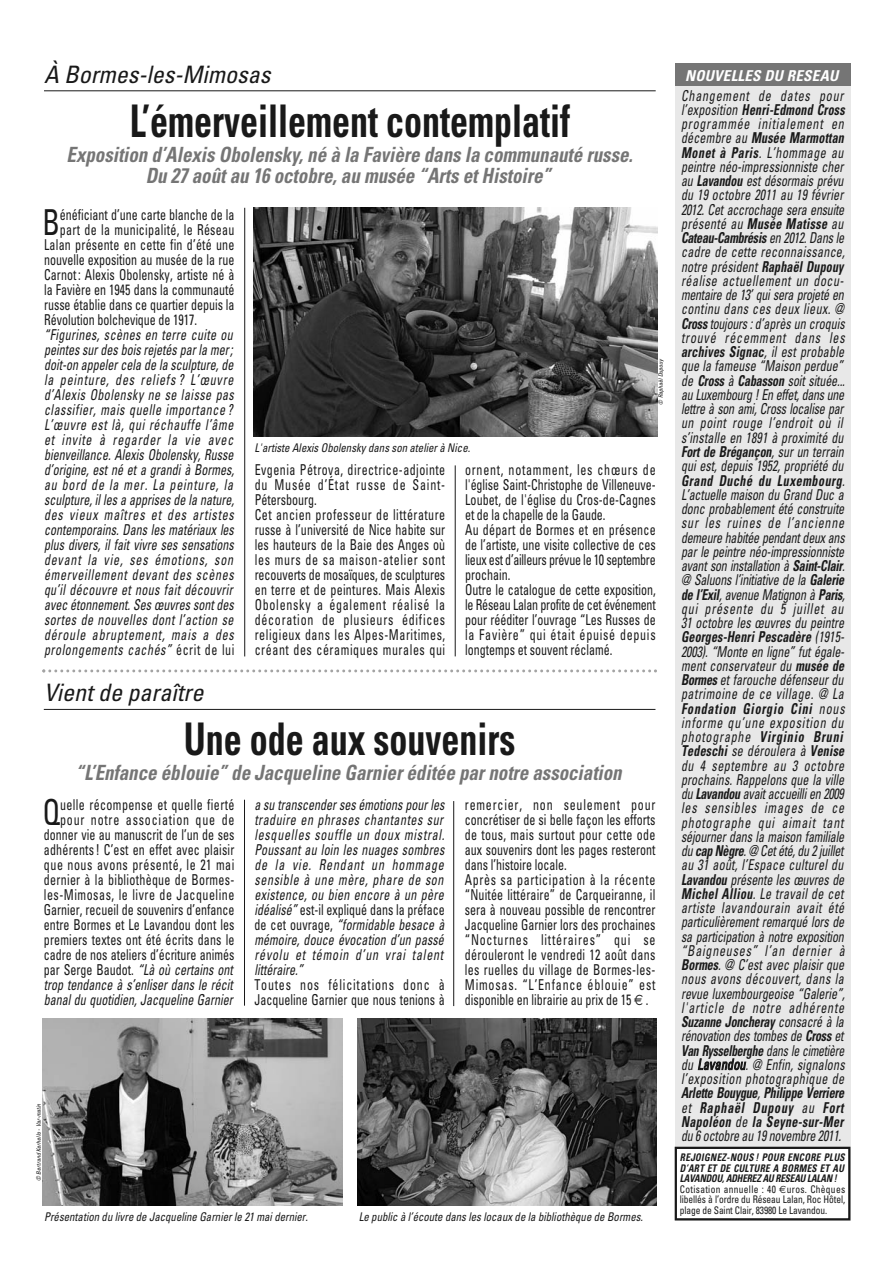
<style>
.page{position:relative;width:893px;height:1263px;background:#fff}
.page>*{position:absolute;margin:0;border:0;box-sizing:border-box;transform-origin:0 0}
.t1{font:700 condensed 45px "Univers";color:#191919;scale:.8 1}
.t2{font:condensed 35.7px "Univers";color:#191919;scale:.8 1}
.t3{font:italic condensed 24px "Univers";color:#191919}
.t4{font:italic 700 condensed 21px/21px "Univers";color:#757575;text-align:center;scale:.9 1}
.t5{font:italic condensed 15px/14.2px "Univers";letter-spacing:.005em;color:#191919;scale:.8 1}
.t6{font:condensed 15px/15px "Univers";letter-spacing:.01em;color:#191919;scale:.8 1}
.t7{font:italic condensed 15px/15px "Univers";letter-spacing:.04em;color:#191919;scale:.8 1}
.t8{font:condensed 15px/15px "Univers";letter-spacing:.04em;color:#191919;scale:.8 1}
.t9{font:italic 700 condensed 15px "Univers";letter-spacing:.02em;color:#fff}
.t10{font:italic condensed 12px "Univers";color:#191919;scale:.9 1}
.t11{font:condensed 10.5px/10.5px "Univers";letter-spacing:-.01em;color:#191919;scale:.9 1}
.t12{font:italic condensed 6px "Univers";color:#191919}
.s1{font-style:normal}
.s2{font-style:italic}
.s3{font-family:"Euro Sans";font-stretch:normal}
.s4{font-weight:700}
.s5{font-weight:700;font-style:italic}
</style>
<div class="page">
<div style="left:675px;top:64px;width:175px;height:1156px;background:#e8e8e8"></div>
<div style="left:675px;top:64px;width:175px;height:22px;background:#757575"></div>
<hr style="left:244px;top:208px;width:1px;height:448px;background:#191919">
<hr style="left:44px;top:90px;width:612px;height:1px;background:#191919">
<img style="left:253px;top:208px;width:404px;height:228px">
<hr style="left:455px;top:465px;width:1px;height:191px;background:#191919">
<div style="left:677px;top:1149px;width:171px;height:69px;background:#fff"></div>
<div style="left:675px;top:1147px;width:175px;height:73px;border:2px solid #191919"></div>
<img style="left:43px;top:1018px;width:299px;height:187px">
<img style="left:357px;top:1018px;width:300px;height:187px">
<svg style="left:42px;top:669px;width:615px;height:3px"></svg>
<hr style="left:44px;top:709px;width:611px;height:1px;background:#191919">
<hr style="left:244px;top:800px;width:1px;height:206px;background:#191919">
<hr style="left:453px;top:801px;width:1px;height:205px;background:#191919">
<h3 class="t3" style="left:44px;top:65px;width:228px">À Bormes-les-Mimosas</h3>
<h1 class="t1" style="left:130px;top:104px;width:552px">L’émerveillement contemplatif</h1>
<h3 class="t4" style="left:67px;top:146px;width:630px">Exposition d’Alexis Obolensky, né à la Favière dans la communauté russe.<br>Du 27 août au 16 octobre, au musée “Arts et Histoire”</h3>
<h2 class="t2" style="left:43px;top:209px;width:23px">B</h2>
<p class="t6" style="left:60px;top:209px;width:220px">énéficiant d’une carte blanche de la</p>
<p class="t6" style="left:60px;top:224px;width:220px">part de la municipalité, le Réseau</p>
<p class="t6" style="left:44px;top:239px;width:240px">Lalan présente en cette fin d’été une</p>
<p class="t6" style="left:44px;top:254px;width:240px">nouvelle exposition au musée de la rue</p>
<p class="t6" style="left:44px;top:269px;width:240px">Carnot: Alexis Obolensky, artiste né à</p>
<p class="t6" style="left:44px;top:284px;width:240px">la Favière en 1945 dans la communauté</p>
<p class="t6" style="left:44px;top:299px;width:240px">russe établie dans ce quartier depuis la</p>
<p class="t6" style="left:44px;top:314px;width:193px">Révolution bolchevique de 1917.</p>
<p class="t7" style="left:44px;top:329px;width:240px">“Figurines, scènes en terre cuite ou peintes sur des bois rejetés par la mer; doit-on appeler cela de la sculpture, de la peinture, des reliefs ? L’œuvre d’Alexis Obolensky ne se laisse pas classifier, mais quelle importance ?<br>L’œuvre est là, qui réchauffe l’âme et invite à regarder la vie avec bienveillance. Alexis Obolensky, Russe d’origine, est né et a grandi à Bormes, au bord de la mer. La peinture, la sculpture, il les a apprises de la nature, des vieux maîtres et des artistes contemporains. Dans les matériaux les plus divers, il fait vivre ses sensations devant la vie, ses émotions, son émerveillement devant des scènes qu’il découvre et nous fait découvrir avec étonnement. Ses œuvres sont des sortes de nouvelles dont l’action se déroule abruptement, mais a des prolongements cachés” <span class="s1">écrit de lui</span></p>
<p class="t10" style="left:255px;top:444px;width:241px">L'artiste Alexis Obolensky dans son atelier à Nice.</p>
<p class="t12" style="left:658px;top:405px;width:47px;rotate:-90deg">© Raphaël Dupouy</p>
<p class="t8" style="left:255px;top:464px;width:240px">Evgenia Pétrova, directrice-adjointe du Musée d’État russe de Saint-Pétersbourg.<br>Cet ancien professeur de littérature russe à l’université de Nice habite sur les hauteurs de la Baie des Anges où les murs de sa maison-atelier sont recouverts de mosaïques, de sculptures en terre et de peintures. Mais Alexis Obolensky a également réalisé la décoration de plusieurs édifices religieux dans les Alpes-Maritimes, créant des céramiques murales qui</p>
<p class="t6" style="left:465px;top:464px;width:240px">ornent, notamment, les chœurs de l'église Saint-Christophe de Villeneuve-Loubet, de l'église du Cros-de-Cagnes et de la chapelle de la Gaude.<br>Au départ de Bormes et en présence de l’artiste, une visite collective de ces lieux est d’ailleurs prévue le 10 septembre prochain.<br>Outre le catalogue de cette exposition, le Réseau Lalan profite de cet événement pour rééditer l’ouvrage “Les Russes de la Favière” qui était épuisé depuis longtemps et souvent réclamé.</p>
<h3 class="t3" style="left:44px;top:684px;width:161px">Vient de paraître</h3>
<h1 class="t1" style="left:184px;top:723px;width:416px">Une ode aux souvenirs</h1>
<h3 class="t4" style="left:76px;top:764px;width:608px">“L’Enfance éblouie” de Jacqueline Garnier éditée par notre association</h3>
<h2 class="t2" style="left:43px;top:800px;width:23px">Q</h2>
<p class="t6" style="left:44px;top:799px;width:240px;text-align:right">uelle récompense et quelle fierté pour notre association que de donner vie au manuscrit de l’un de ses adhérents ! C’est en effet avec plaisir que nous avons présenté, le 21 mai dernier à la bibliothèque de Bormes&shy;les-Mimosas, le livre de Jacqueline Garnier, recueil de souvenirs d’enfance entre Bormes et Le Lavandou dont les premiers textes ont été écrits dans le cadre de nos ateliers d’écriture animés par Serge Baudot. <span class="s2">“Là où certains ont trop tendance à s’enliser dans le récit banal du quotidien, Jacqueline Garnier</span></p>
<p class="t5" style="left:254px;top:799px;width:240px;line-height:15px;text-align:justify">a su transcender ses émotions pour les traduire en phrases chantantes sur lesquelles souffle un doux mistral.<br>Poussant au loin les nuages sombres de la vie. Rendant un hommage sensible à une mère, phare de son existence, ou bien encore à un père idéalisé” <span class="s1">est-il expliqué dans la préface de cet ouvrage,</span> “formidable besace à mémoire, douce évocation d’un passé révolu et témoin d’un vrai talent littéraire.”</p>
<p class="t6" style="left:465px;top:799px;width:240px">remercier, non seulement pour concrétiser de si belle façon les efforts de tous, mais surtout pour cette ode aux souvenirs dont les pages resteront dans l’histoire locale.<br>Après sa participation à la récente “Nuitée littéraire” de Carqueiranne, il sera à nouveau possible de rencontrer Jacqueline Garnier lors des prochaines “Nocturnes littéraires” qui se dérouleront le vendredi 12 août dans les ruelles du village de Bormes-les-Mimosas. “L’Enfance éblouie” est disponible en librairie au prix de 15 <span class="s3">€</span> .</p>
<p class="t6" style="left:254px;top:979px;width:240px">Toutes nos félicitations donc à<br>Jacqueline Garnier que nous tenions à</p>
<p class="t12" style="left:36px;top:1181px;width:79px;rotate:-90deg">© Bertrand Kerhello - Var-matin</p>
<p class="t10" style="left:44px;top:1212px;width:295px">Présentation du livre de Jacqueline Garnier le 21 mai dernier.</p>
<p class="t10" style="left:359px;top:1212px;width:317px">Le public à l’écoute dans les locaux de la bibliothèque de Bormes.</p>
<p class="t9" style="left:685px;top:70px;width:155px">NOUVELLES DU RESEAU</p>
<p class="t5" style="left:681px;top:89px;width:206px">Changement de dates pour l’exposition <span class="s4">Henri-Edmond Cross </span>programmée initialement en décembre au <span class="s4">Musée Marmottan<br>Monet à Paris</span>. L’hommage au peintre néo-impressionniste cher au <span class="s4">Lavandou</span> est désormais prévu du 19 octobre 2011 au 19 février<br>2012. Cet accrochage sera ensuite présenté au <span class="s4">Musée Matisse</span> au<br><span class="s4">Cateau-Cambrésis</span> en 2012. Dans le cadre de cette reconnaissance, notre président <span class="s4">Raphaël Dupouy </span>réalise actuellement un docu&shy;mentaire de 13’ qui sera projeté en continu dans ces deux lieux. @<br><span class="s4">Cross</span> toujours : d’après un croquis trouvé récemment dans les <span class="s4">archives Signac</span>, il est probable que la fameuse “Maison perdue” de <span class="s4">Cross</span> à <span class="s4">Cabasson</span> soit située... au Luxembourg ! En effet, dans une lettre à son ami, Cross localise par un point rouge l’endroit où il s’installe en 1891 à proximité du<br><span class="s4">Fort de Brégançon</span>, sur un terrain qui est, depuis 1952, propriété du<br><span class="s4">Grand Duché du Luxembourg</span>.<br>L’actuelle maison du Grand Duc a donc probablement été construite sur les ruines de l’ancienne demeure habitée pendant deux ans par le peintre néo-impressionniste avant son installation à <span class="s4">Saint-Clair</span>. @ Saluons l’initiative de la <span class="s4">Galerie de l’Exil</span>, avenue Matignon à <span class="s4">Paris</span>, qui présente du 5 juillet au<br>31 octobre les œuvres du peintre<br><span class="s4">Georges-Henri Pescadère</span> (1915-<br>2003). “Monte en ligne” fut égale&shy;ment conservateur du <span class="s4">musée de<br>Bormes</span> et farouche défenseur du patrimoine de ce village. @ La<br><span class="s4">Fondation Giorgio Cini</span> nous informe qu’une exposition du photographe <span class="s4">Virginio Bruni<br>Tedeschi</span> se déroulera à <span class="s4">Venise </span>du 4 septembre au 3 octobre prochains. Rappelons que la ville du <span class="s4">Lavandou</span> avait accueilli en 2009 les sensibles images de ce photographe qui aimait tant séjourner dans la maison familiale du <span class="s4">cap Nègre</span>. @ Cet été, du 2 juillet au 31 août, l’Espace culturel du<br><span class="s4">Lavandou</span> présente les œuvres de<br><span class="s4">Michel Alliou</span>. Le travail de cet artiste lavandourain avait été particulièrement remarqué lors de sa participation à notre exposition “Baigneuses” l’an dernier à<br><span class="s4">Bormes</span>. @ C’est avec plaisir que nous avons découvert, dans la revue luxembourgeoise “Galerie”, l'article de notre adhérente<br><span class="s4">Suzanne Joncheray</span> consacré à la rénovation des tombes de <span class="s4">Cross</span> et<br><span class="s4">Van Rysselberghe</span> dans le cimetière du Lavandou. @ Enfin, signalons l’exposition photographique de<br><span class="s4">Arlette Bouygue</span>, <span class="s4">Philippe Verriere </span>et <span class="s4">Raphaël Dupouy</span> au <span class="s4">Fort<br>Napoléon</span> de <span class="s4">la Seyne-sur-Mer </span>du 6 octobre au 19 novembre 2011.</p>
<p class="t11" style="left:680px;top:1152px;width:185px"><span class="s5">REJOIGNEZ-NOUS ! POUR ENCORE PLUS D’ART ET DE CULTURE A BORMES ET AU LAVANDOU, ADHEREZ AU RESEAU LALAN !<br></span>Cotisation annuelle : 40 <span class="s3">€</span>uros. Chèques libellés à l’ordre du Réseau Lalan, Roc Hôtel, plage de Saint Clair, 83980 Le Lavandou.</p>
</div>
